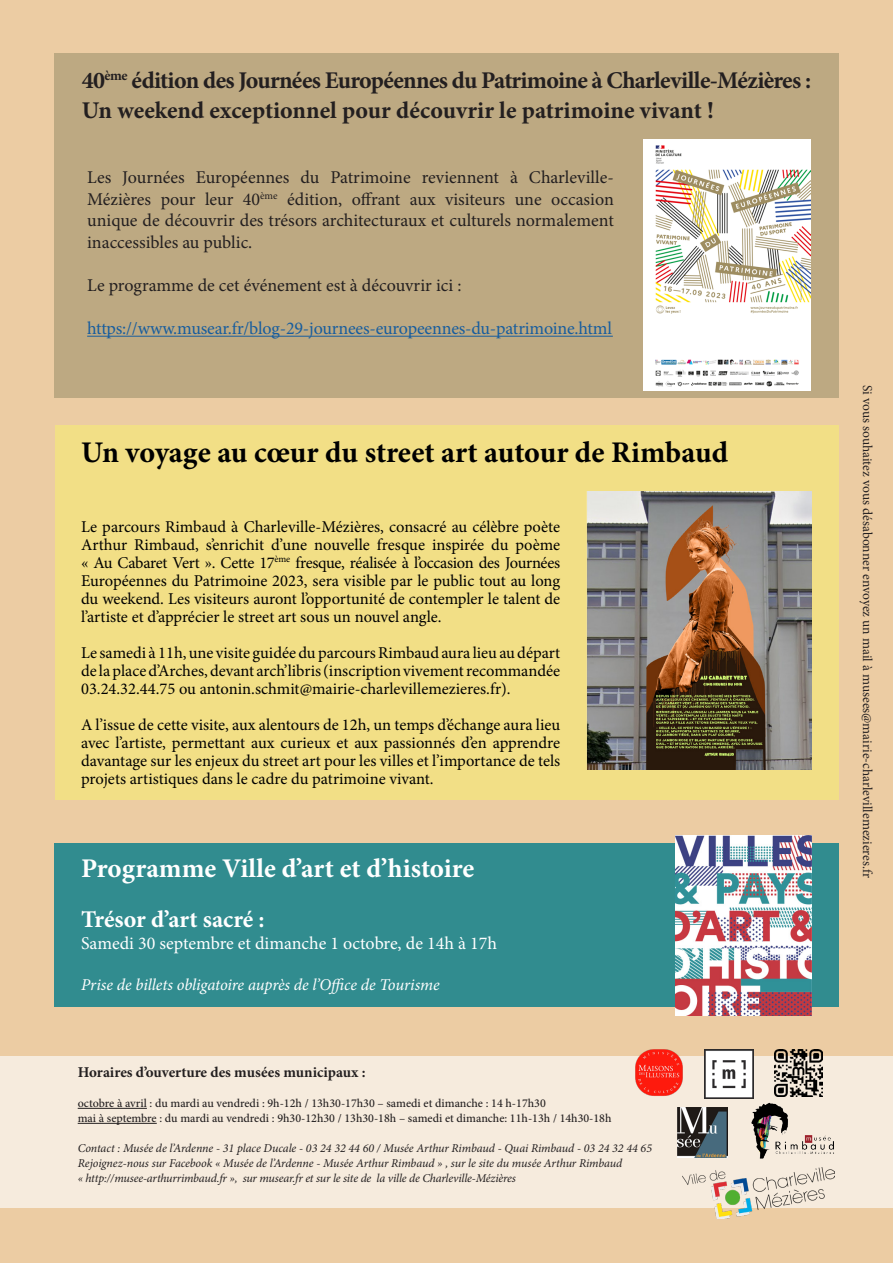
<style>
.page{position:relative;width:893px;height:1263px;background:#eccca3}
.page>*{position:absolute;margin:0;border:0;box-sizing:border-box;transform-origin:0 0}
.t1{font:700 30px "Minion Pro";color:#000}
.t2{font:700 27px "Minion Pro";color:#fff}
.t3{font:700 24px "Minion Pro";letter-spacing:-.02em;color:#231f20}
.t4{font:700 24px "Minion Pro";color:#231f20}
.t5{font:700 24px "Minion Pro";color:#fff}
.t6{font:18px/21.6px "Minion Pro";color:#231f20;text-align:justify}
.t7{font:18px "Minion Pro";letter-spacing:-.01em;color:#175d9e}
.t8{font:18px "Minion Pro";color:#fff}
.t9{font:16.5px/18px "Minion Pro";color:#000;text-align:justify}
.t10{font:italic 16.5px "Minion Pro";letter-spacing:-.01em;color:#fff}
.t11{font:700 15px "Minion Pro";color:#231f20}
.t12{font:13.5px "Minion Pro";color:#231f20}
.t13{font:italic 12px "Minion Pro";letter-spacing:-.01em;color:#231f20}
.t14{font:500 12px "Minion Pro";color:#231f20}
</style>
<div class="page">
<div style="left:55px;top:425px;width:783px;height:375px;background:#f2df86"></div>
<div style="left:54px;top:53px;width:784px;height:345px;background:#bda982"></div>
<img style="left:643px;top:139px;width:167px;height:251px">
<hr style="left:87px;top:336px;width:526px;height:1px;background:#175d9e">
<img style="left:587px;top:492px;width:225px;height:277px">
<div style="left:0;top:1056px;width:893px;height:152px;background:#f6ebdd"></div>
<hr style="left:78px;top:1108px;width:69px;height:1px;background:#231f20">
<hr style="left:78px;top:1123px;width:79px;height:1px;background:#231f20">
<img style="left:705px;top:1049px;width:48px;height:49px">
<img style="left:677px;top:1107px;width:50px;height:51px">
<img style="left:751px;top:1102px;width:83px;height:57px">
<img style="left:682px;top:1167px;width:152px;height:51px">
<img style="left:775px;top:1049px;width:47px;height:48px">
<div style="left:54px;top:843px;width:785px;height:164px;background:#318c8f"></div>
<img style="left:676px;top:836px;width:136px;height:180px">
<img style="left:635px;top:1049px;width:48px;height:47px">
<p class="t3" style="left:82px;top:63px;width:731px">40<sup>ème</sup> édition des Journées Européennes du Patrimoine à Charleville-Mézières :</p>
<p class="t4" style="left:82px;top:93px;width:634px">Un weekend exceptionnel pour découvrir le patrimoine vivant !</p>
<p class="t6" style="left:87px;top:167px;width:528px">Les Journées Européennes du Patrimoine reviennent à Charleville-Mézières pour leur 40<sup>ème</sup> édition, offrant aux visiteurs une occasion unique de découvrir des trésors architecturaux et culturels normalement inaccessibles au public.</p>
<p class="t6" style="left:87px;top:275px;width:376px">Le programme de cet événement est à découvrir ici :</p>
<p class="t7" style="left:87px;top:317px;width:526px">https://www.musear.fr/blog-29-journees-europeennes-du-patrimoine.html</p>
<p class="t1" style="left:81px;top:431px;width:649px">Un voyage au cœur du street art autour de Rimbaud</p>
<p class="t9" style="left:81px;top:517px;width:481px">Le parcours Rimbaud à Charleville-Mézières, consacré au célèbre poète Arthur Rimbaud, s’enrichit d’une nouvelle fresque inspirée du poème « Au Cabaret Vert ». Cette 17<sup>ème</sup> fresque, réalisée à l’occasion des Journées Européennes du Patrimoine 2023, sera visible par le public tout au long du weekend. Les visiteurs auront l’opportunité de contempler le talent de l’artiste et d’apprécier le street art sous un nouvel angle.</p>
<p class="t9" style="left:81px;top:643px;width:481px">Le samedi à 11h, une visite guidée du parcours Rimbaud aura lieu au départ de la place d’Arches, devant arch’libris (inscription vivement recommandée 03.24.32.44.75 ou antonin.schmit@mairie-charlevillemezieres.fr).</p>
<p class="t9" style="left:81px;top:715px;width:481px">A l’issue de cette visite, aux alentours de 12h, un temps d’échange aura lieu avec l’artiste, permettant aux curieux et aux passionnés d’en apprendre davantage sur les enjeux du street art pour les villes et l’importance de tels projets artistiques dans le cadre du patrimoine vivant.</p>
<p class="t2" style="left:81px;top:849px;width:395px">Programme Ville d’art et d’histoire</p>
<p class="t5" style="left:81px;top:902px;width:185px">Trésor d’art sacré :</p>
<p class="t8" style="left:81px;top:931px;width:417px">Samedi 30 septembre et dimanche 1 octobre, de 14h à 17h</p>
<p class="t10" style="left:81px;top:973px;width:360px">Prise de billets obligatoire auprès de l’Office de Tourisme</p>
<p class="t11" style="left:78px;top:1062px;width:289px">Horaires d’ouverture des musées municipaux :</p>
<p class="t14" style="left:78px;top:1095px;width:470px">octobre à avril : du mardi au vendredi : 9h-12h / 13h30-17h30 – samedi et dimanche : 14 h-17h30</p>
<p class="t14" style="left:78px;top:1110px;width:535px">mai à septembre : du mardi au vendredi : 9h30-12h30 / 13h30-18h – samedi et dimanche: 11h-13h / 14h30-18h</p>
<p class="t13" style="left:78px;top:1140px;width:576px">Contact : Musée de l’Ardenne - 31 place Ducale - 03 24 32 44 60 / Musée Arthur Rimbaud - Quai Rimbaud - 03 24 32 44 65</p>
<p class="t13" style="left:78px;top:1155px;width:546px">Rejoignez-nous sur Facebook « Musée de l’Ardenne - Musée Arthur Rimbaud » , sur le site du musée Arthur Rimbaud</p>
<p class="t13" style="left:78px;top:1170px;width:440px">« http://musee-arthurrimbaud.fr », sur musear.fr et sur le site de la ville de Charleville-Mézières</p>
<p class="t12" style="left:876px;top:385px;width:495px;rotate:90deg">Si vous souhaitez vous désabonner envoyez un mail à musees@mairie-charlevillemezieres.fr</p>
</div>
